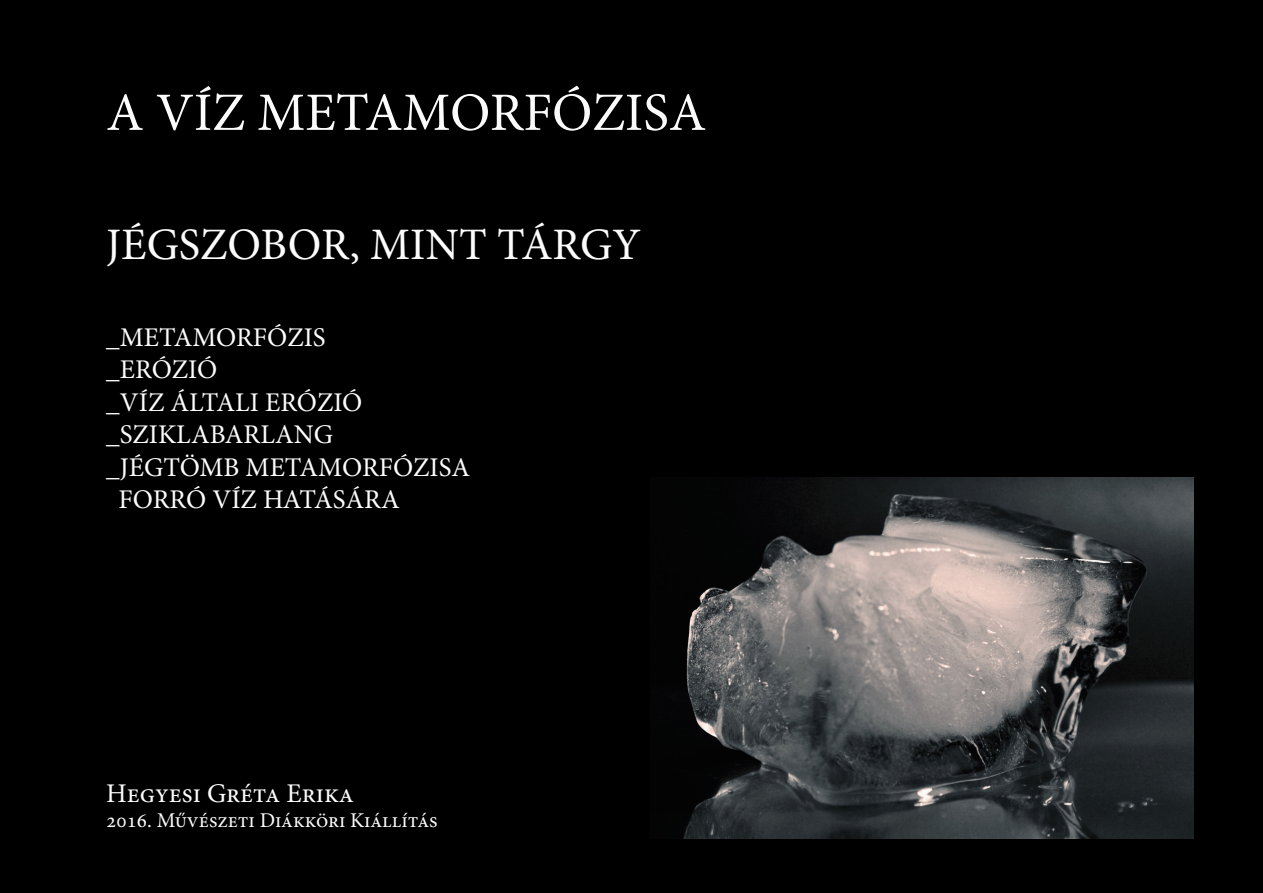
<style>
.page{position:relative;width:1263px;height:893px;background:#000}
.page>*{position:absolute;margin:0;border:0;box-sizing:border-box;transform-origin:0 0}
.t1{font:54px "Minion Pro";color:#fcfcfc}
.t2{font:45px "Minion Pro";color:#fcfcfc}
.t3{font:27px/32.4px "Minion Pro";color:#fcfcfc}
.t4{font:21px "Minion Pro";color:#fcfcfc}
</style>
<div class="page">
<img style="left:671px;top:477px;width:522px;height:362px">
<p class="t1" style="left:106px;top:76px;width:601px">A VÍZ METAMORFÓZISA</p>
<p class="t2" style="left:106px;top:215px;width:536px">JÉGSZOBOR, MINT TÁRGY</p>
<p class="t3" style="left:106px;top:321px;width:221px">_METAMORFÓZIS</p>
<p class="t3" style="left:106px;top:354px;width:112px">_ERÓZIÓ</p>
<p class="t3" style="left:106px;top:386px;width:258px">_VÍZ ÁLTALI ERÓZIÓ</p>
<p class="t3" style="left:106px;top:418px;width:228px">_SZIKLABARLANG</p>
<p class="t3" style="left:119px;top:451px;width:353px;text-indent:-12px">_JÉGTÖMB METAMORFÓZISA<br>FORRÓ VÍZ HATÁSÁRA</p>
<p class="t3" style="left:106px;top:777px;width:249px">Hegyesi Gréta Erika</p>
<p class="t4" style="left:106px;top:806px;width:333px">2016. Művészeti Diákköri Kiállítás</p>
</div>
